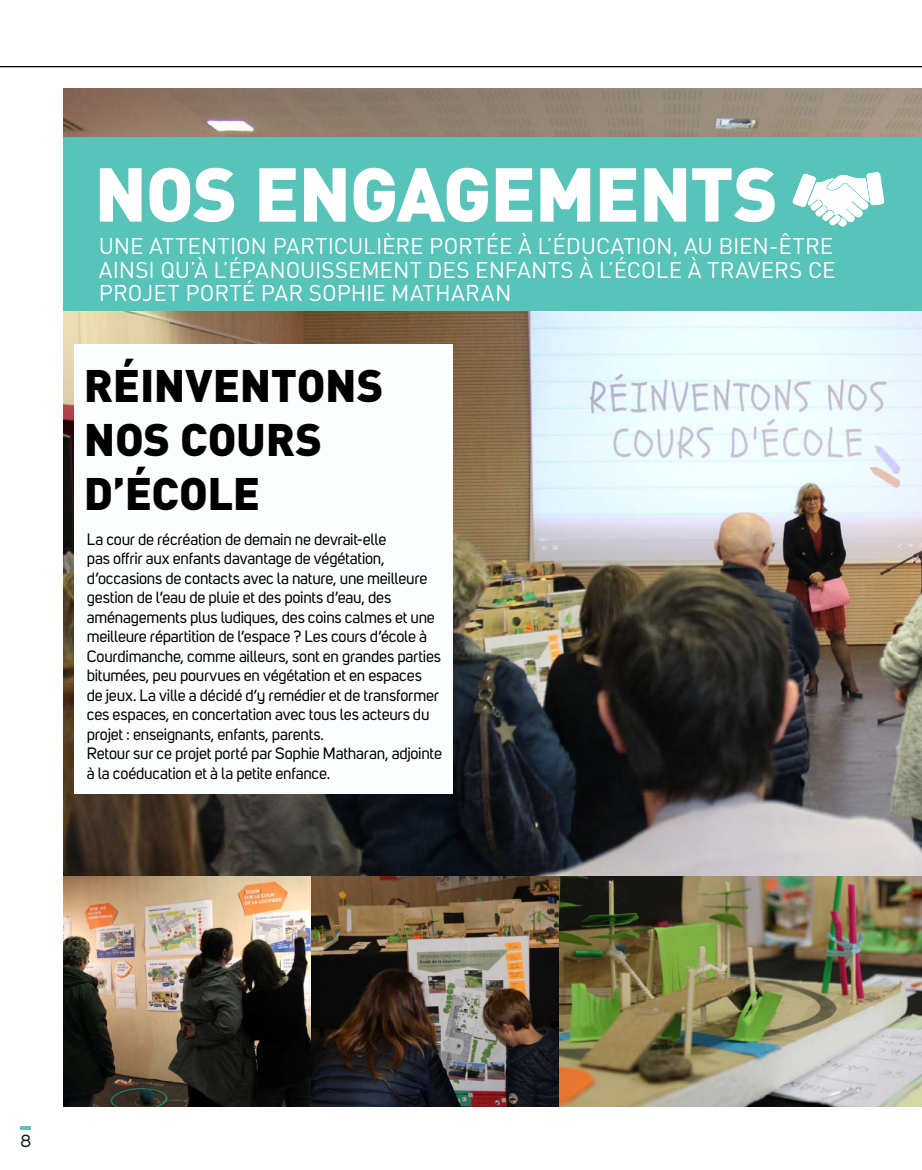
<style>
.page{position:relative;width:922px;height:1170px;background:#fff}
.page>*{position:absolute;margin:0;border:0;box-sizing:border-box;transform-origin:0 0}
.t1{font:900 75px "DIN";letter-spacing:-.015em;color:#fff}
.t2{font:900 45px/54px "DIN";letter-spacing:-.005em;color:#000001}
.t3{font:22.5px/23.8px "DIN";letter-spacing:.005em;color:#fff;text-align:justify}
.t4{font:17.5px "Uni Sans";color:#071822}
.t5{font:16.25px/19.5px "Uni Sans";letter-spacing:-.015em;color:#000001}
</style>
<div class="page">
<hr style="left:0;top:66px;width:921px;height:1px;background:#000001">
<img style="left:64px;top:89px;width:857px;height:1017px">
<svg style="left:20px;top:1126px;width:11px;height:3px"></svg>
<div style="left:74px;top:345px;width:378px;height:449px;background:#fbfdfe"></div>
<div style="left:64px;top:137px;width:857px;height:174px;background:#57c3b9"></div>
<svg style="left:792px;top:172px;width:91px;height:55px"></svg>
<h1 class="t1" style="left:94px;top:144px;width:685px">NOS ENGAGEMENTS</h1>
<h3 class="t3" style="left:99px;top:233px;width:738px">UNE ATTENTION PARTICULIÈRE PORTÉE À L’ÉDUCATION, AU BIEN-ÊTRE AINSI QU’À L’ÉPANOUISSEMENT DES ENFANTS À L’ÉCOLE À TRAVERS CE PROJET PORTÉ PAR SOPHIE MATHARAN</h3>
<h2 class="t2" style="left:84px;top:356px;width:301px">RÉINVENTONS<br>NOS COURS<br>D’ÉCOLE</h2>
<p class="t5" style="left:87px;top:529px;width:356px">La cour de récréation de demain ne devrait-elle<br>pas offrir aux enfants davantage de végétation, d’occasions de contacts avec la nature, une meilleure gestion de l’eau de pluie et des points d’eau, des aménagements plus ludiques, des coins calmes et une meilleure répartition de l’espace ? Les cours d’école à Courdimanche, comme ailleurs, sont en grandes parties bitumées, peu pourvues en végétation et en espaces de jeux. La ville a décidé d’y remédier et de transformer ces espaces, en concertation avec tous les acteurs du projet : enseignants, enfants, parents.<br>Retour sur ce projet porté par Sophie Matharan, adjointe à la coéducation et à la petite enfance.</p>
<p class="t4" style="left:20px;top:1130px;width:12px">8</p>
</div>
